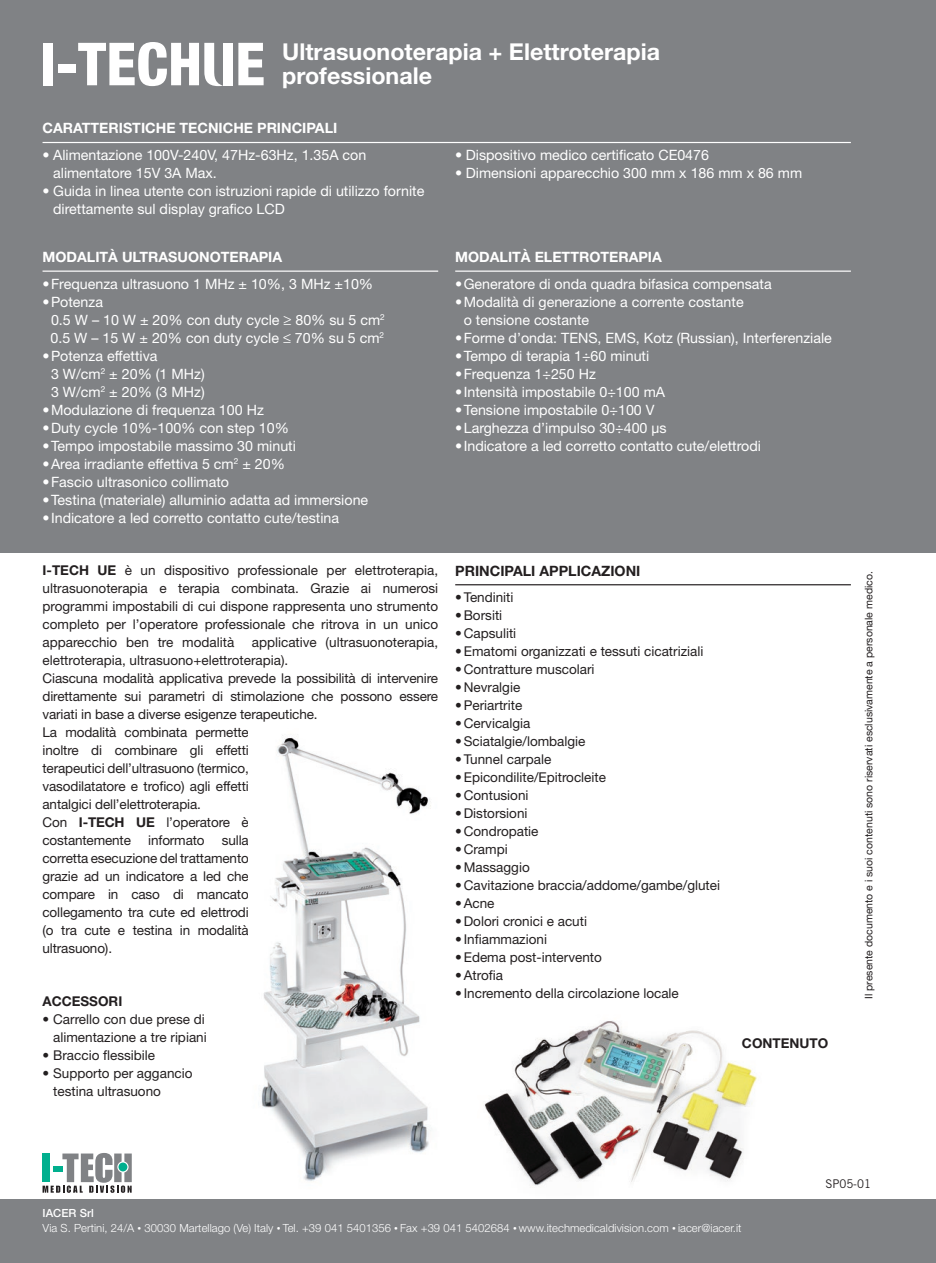
<style>
.page{position:relative;width:936px;height:1263px;background:#fff}
.page>*{position:absolute;margin:0;border:0;box-sizing:border-box;transform-origin:0 0}
.t1{font:700 23.25px/24.8px "Helvetica Neue";color:#fff}
.t2{font:14.25px/18px "Helvetica Neue";color:#fff}
.t3{font:700 14.25px "Helvetica Neue";color:#fff}
.t4{font:700 14.25px "Helvetica Neue";color:#231f20}
.t5{font:13.5px/18px "Helvetica Neue";color:#231f20;text-align:justify}
.t6{font:700 13.5px "Helvetica Neue";color:#231f20}
.t7{font:12px "Trade Gothic";color:#231f20;scale:.95 1}
.t8{font:300 11.25px/15px "Helvetica Neue";letter-spacing:.005em;color:#fff}
.t9{font:10.5px "Helvetica Neue";color:#231f20}
.s1{font-weight:700}
.s2{font-weight:500}
.s3{font-size:7.5px}
</style>
<div class="page">
<img style="left:484px;top:1021px;width:273px;height:165px">
<div style="left:0;top:0;width:935px;height:553px;background:#808285"></div>
<hr style="left:43px;top:142px;width:807px;height:1px;background:#fff">
<hr style="left:455px;top:584px;width:395px;height:1px;background:#231f20">
<svg style="left:43px;top:1153px;width:89px;height:40px"></svg>
<div style="left:0;top:1199px;width:935px;height:64px;background:#808285"></div>
<div style="left:43px;top:43px;width:10px;height:42px;background:#fff"></div>
<div style="left:58px;top:64px;width:18px;height:8px;background:#fff"></div>
<svg style="left:238px;top:43px;width:25px;height:42px"></svg>
<svg style="left:78px;top:42px;width:145px;height:44px"></svg>
<div style="left:223px;top:43px;width:10px;height:42px;background:#fff"></div>
<hr style="left:43px;top:271px;width:395px;height:1px;background:#fff">
<hr style="left:455px;top:271px;width:395px;height:1px;background:#fff">
<img style="left:261px;top:735px;width:170px;height:446px">
<h1 class="t1" style="left:282px;top:38px;width:379px">Ultrasuonoterapia + Elettroterapia professionale</h1>
<p class="t3" style="left:43px;top:119px;width:296px">CARATTERISTICHE TECNICHE PRINCIPALI</p>
<p class="t2" style="left:53px;top:146px;width:315px;text-indent:-11px">• Alimentazione 100V-240V, 47Hz-63Hz, 1.35A con alimentatore 15V 3A Max.</p>
<p class="t2" style="left:53px;top:182px;width:373px;text-indent:-11px">• Guida in linea utente con istruzioni rapide di utilizzo fornite direttamente sul display grafico LCD</p>
<p class="t3" style="left:43px;top:248px;width:241px">MODALITÀ ULTRASUONOTERAPIA</p>
<p class="t2" style="left:43px;top:274px;width:332px">•Frequenza ultrasuono 1 MHz ± 10%, 3 MHz ±10%</p>
<p class="t2" style="left:50px;top:292px;width:336px;text-indent:-8px">•Potenza<br>0.5 W – 10 W ± 20% con duty cycle ≥ 80% su 5 cm<sup>2<br></sup>0.5 W – 15 W ± 20% con duty cycle ≤ 70% su 5 cm<sup>2</sup></p>
<p class="t2" style="left:51px;top:346px;width:155px;text-indent:-9px">•Potenza effettiva<br>3 W/cm<sup>2</sup> ± 20% (1 MHz)<br>3 W/cm<sup>2</sup> ± 20% (3 MHz)</p>
<p class="t2" style="left:43px;top:400px;width:223px">•Modulazione di frequenza 100 Hz</p>
<p class="t2" style="left:43px;top:418px;width:248px">•Duty cycle 10%-100% con step 10%</p>
<p class="t2" style="left:43px;top:436px;width:255px">•Tempo impostabile massimo 30 minuti</p>
<p class="t2" style="left:43px;top:454px;width:244px">•Area irradiante effettiva 5 cm<sup>2</sup> ± 20%</p>
<p class="t2" style="left:43px;top:472px;width:188px">•Fascio ultrasonico collimato</p>
<p class="t2" style="left:43px;top:490px;width:327px">•Testina (materiale) alluminio adatta ad immersione</p>
<p class="t2" style="left:43px;top:508px;width:298px">•Indicatore a led corretto contatto cute/testina</p>
<p class="t5" style="left:43px;top:561px;width:397px"><span class="s1">I-TECH UE</span> è un dispositivo professionale per elettroterapia, ultrasuonoterapia e terapia combinata. Grazie ai numerosi programmi impostabili di cui dispone rappresenta uno strumento completo per l’operatore professionale che ritrova in un unico apparecchio ben tre modalità</p>
<p class="t5" style="left:43px;top:633px;width:397px;text-align:left;text-indent:209px">applicative (ultrasuonoterapia, elettroterapia, ultrasuono+elettroterapia).<br>Ciascuna modalità applicativa prevede la possibilità di intervenire direttamente sui parametri di stimolazione che possono essere variati in base a diverse esigenze terapeutiche.<br>La modalità combinata permette<br>inoltre di combinare gli effetti<br>terapeutici dell’ultrasuono (termico,<br>vasodilatatore e trofico) agli effetti<br>antalgici dell’elettroterapia.<br>Con <span class="s1">I-TECH UE</span> l’operatore è<br>costantemente</p>
<p class="t5" style="left:148px;top:831px;width:58px">informato</p>
<p class="t5" style="left:43px;top:831px;width:208px;text-indent:179px">sulla corretta esecuzione del trattamento grazie ad un indicatore a led che compare in caso di mancato collegamento tra cute ed elettrodi (o tra cute e testina in modalità ultrasuono).</p>
<p class="t6" style="left:43px;top:992px;width:81px">ACCESSORI</p>
<p class="t5" style="left:43px;top:1010px;width:166px;text-align:right">• Carrello con due prese di alimentazione a tre ripiani</p>
<p class="t5" style="left:43px;top:1046px;width:114px">• Braccio flessibile</p>
<p class="t5" style="left:53px;top:1064px;width:141px;text-indent:-11px">• Supporto per aggancio testina ultrasuono</p>
<p class="t2" style="left:455px;top:146px;width:255px">• Dispositivo medico certificato CE0476</p>
<p class="t2" style="left:455px;top:164px;width:348px">• Dimensioni apparecchio 300 mm x 186 mm x 86 mm</p>
<p class="t3" style="left:455px;top:248px;width:208px">MODALITÀ ELETTROTERAPIA</p>
<p class="t2" style="left:455px;top:274px;width:318px">•Generatore di onda quadra bifasica compensata</p>
<p class="t2" style="left:463px;top:292px;width:281px;text-indent:-9px">•Modalità di generazione a corrente costante o tensione costante</p>
<p class="t2" style="left:455px;top:328px;width:378px">•Forme d’onda: TENS, EMS, Kotz (Russian), Interferenziale</p>
<p class="t2" style="left:455px;top:346px;width:195px">•Tempo di terapia 1÷60 minuti</p>
<p class="t2" style="left:455px;top:364px;width:142px">•Frequenza 1÷250 Hz</p>
<p class="t2" style="left:455px;top:382px;width:211px">•Intensità impostabile 0÷100 mA</p>
<p class="t2" style="left:455px;top:400px;width:201px">•Tensione impostabile 0÷100 V</p>
<p class="t2" style="left:455px;top:418px;width:213px">•Larghezza d’impulso 30÷400 μs</p>
<p class="t2" style="left:455px;top:436px;width:307px">•Indicatore a led corretto contatto cute/elettrodi</p>
<p class="t4" style="left:455px;top:562px;width:187px">PRINCIPALI APPLICAZIONI</p>
<p class="t5" style="left:455px;top:588px;width:60px">•Tendiniti</p>
<p class="t5" style="left:455px;top:606px;width:48px">•Borsiti</p>
<p class="t5" style="left:455px;top:624px;width:63px">•Capsuliti</p>
<p class="t5" style="left:455px;top:642px;width:250px">•Ematomi organizzati e tessuti cicatriziali</p>
<p class="t5" style="left:455px;top:660px;width:141px">•Contratture muscolari</p>
<p class="t5" style="left:455px;top:678px;width:66px">•Nevralgie</p>
<p class="t5" style="left:455px;top:696px;width:68px">•Periartrite</p>
<p class="t5" style="left:455px;top:714px;width:77px">•Cervicalgia</p>
<p class="t5" style="left:455px;top:732px;width:132px">•Sciatalgie/lombalgie</p>
<p class="t5" style="left:455px;top:750px;width:98px">•Tunnel carpale</p>
<p class="t5" style="left:455px;top:768px;width:152px">•Epicondilite/Epitrocleite</p>
<p class="t5" style="left:455px;top:786px;width:75px">•Contusioni</p>
<p class="t5" style="left:455px;top:804px;width:74px">•Distorsioni</p>
<p class="t5" style="left:455px;top:822px;width:85px">•Condropatie</p>
<p class="t5" style="left:455px;top:840px;width:54px">•Crampi</p>
<p class="t5" style="left:455px;top:858px;width:76px">•Massaggio</p>
<p class="t5" style="left:455px;top:876px;width:266px">•Cavitazione braccia/addome/gambe/glutei</p>
<p class="t5" style="left:455px;top:894px;width:41px">•Acne</p>
<p class="t5" style="left:455px;top:912px;width:133px">•Dolori cronici e acuti</p>
<p class="t5" style="left:455px;top:930px;width:93px">• Infiammazioni</p>
<p class="t5" style="left:455px;top:948px;width:148px">•Edema post-intervento</p>
<p class="t5" style="left:455px;top:966px;width:49px">•Atrofia</p>
<p class="t5" style="left:455px;top:984px;width:225px">• Incremento della circolazione locale</p>
<p class="t6" style="left:742px;top:1035px;width:88px">CONTENUTO</p>
<p class="t9" style="left:862px;top:999px;width:429px;rotate:-90deg">Il presente documento e i suoi contenuti sono riservati esclusivamente a personale medico.</p>
<p class="t7" style="left:825px;top:1177px;width:49px">SP05-01</p>
<p class="t8" style="left:43px;top:1206px;width:700px"><span class="s2">IACER Srl<br></span>Via S. Pertini, 24/A <span class="s3">•</span> 30030 Martellago (Ve) Italy <span class="s3">•</span> Tel. +39 041 5401356 <span class="s3">•</span> Fax +39 041 5402684 <span class="s3">•</span> www.itechmedicaldivision.com <span class="s3">•</span> iacer@iacer.it</p>
</div>
